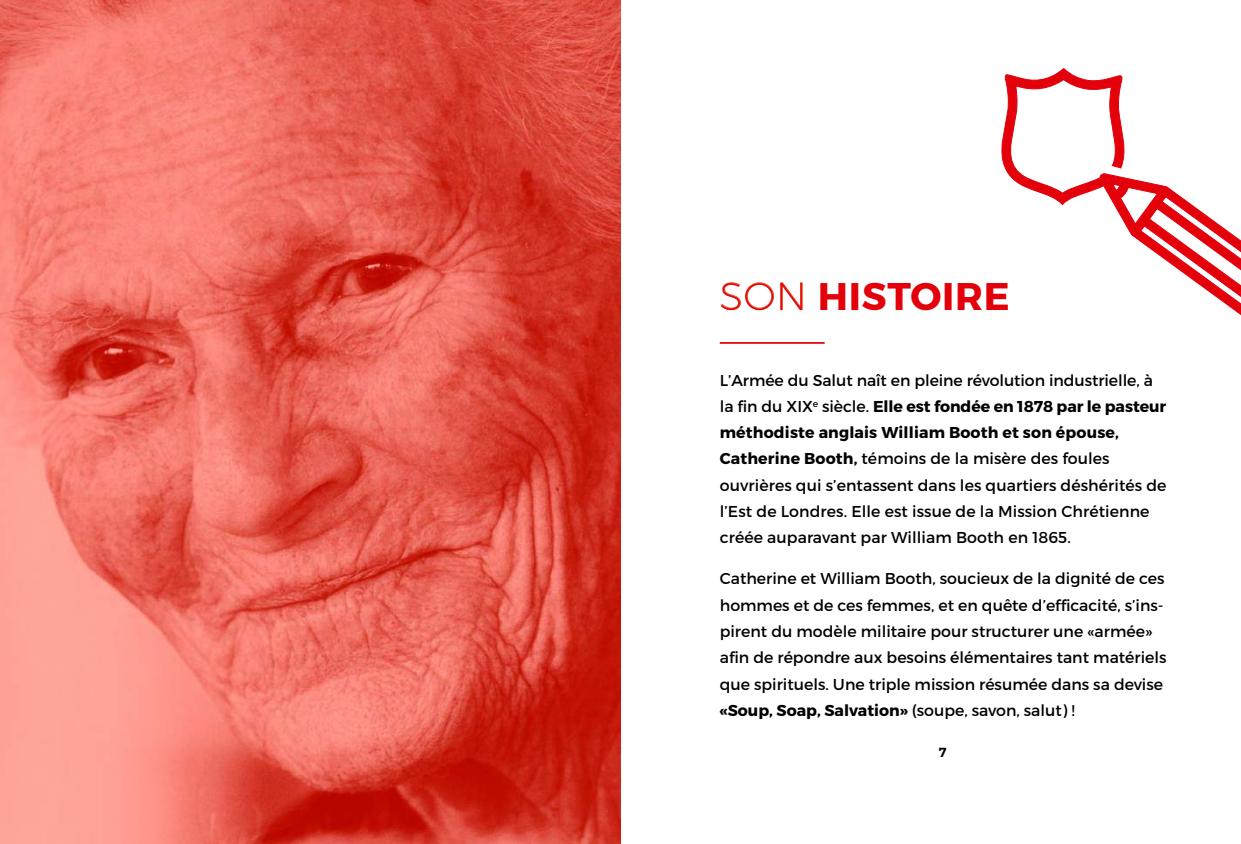
<style>
.page{position:relative;width:1241px;height:844px;background:#fff}
.page>*{position:absolute;margin:0;border:0;box-sizing:border-box;transform-origin:0 0}
.t1{font:700 38.5px "Montserrat";letter-spacing:.02em;color:#e3000b}
.t2{font:15.75px/26.2px "Montserrat";color:#000}
.t3{font:600 13.12px "Montserrat";color:#000}
.s1{font-weight:200}
.s2{font-weight:700}
</style>
<div class="page">
<img style="left:0;top:0;width:620px;height:843px">
<svg style="left:721px;top:282px;width:81px;height:28px"></svg>
<hr style="left:719px;top:342px;width:105px;height:2px;background:#e3000b">
<svg style="left:1001px;top:68px;width:239px;height:247px"></svg>
<h1 class="t1" style="left:719px;top:272px;width:291px"><span class="s1">SON</span> HISTOIRE</h1>
<p class="t2" style="left:719px;top:367px;width:448px">L’Armée du Salut naît en pleine révolution industrielle, à la fin du XIX<sup>e</sup> siècle. <span class="s2">Elle est fondée en 1878 par le pasteur méthodiste anglais William Booth et son épouse, Catherine Booth,</span> témoins de la misère des foules ouvrières qui s’entassent dans les quartiers déshérités de l’Est de Londres. Elle est issue de la Mission Chrétienne créée auparavant par William Booth en 1865.</p>
<p class="t2" style="left:719px;top:565px;width:448px">Catherine et William Booth, soucieux de la dignité de ces hommes et de ces femmes, et en quête d’efficacité, s’ins&shy;pirent du modèle militaire pour structurer une «armée» afin de répondre aux besoins élémentaires tant matériels que spirituels. Une triple mission résumée dans sa devise <span class="s2">«Soup, Soap, Salvation»</span> (soupe, savon, salut) !</p>
<p class="t3" style="left:938px;top:744px;width:9px">7</p>
</div>
